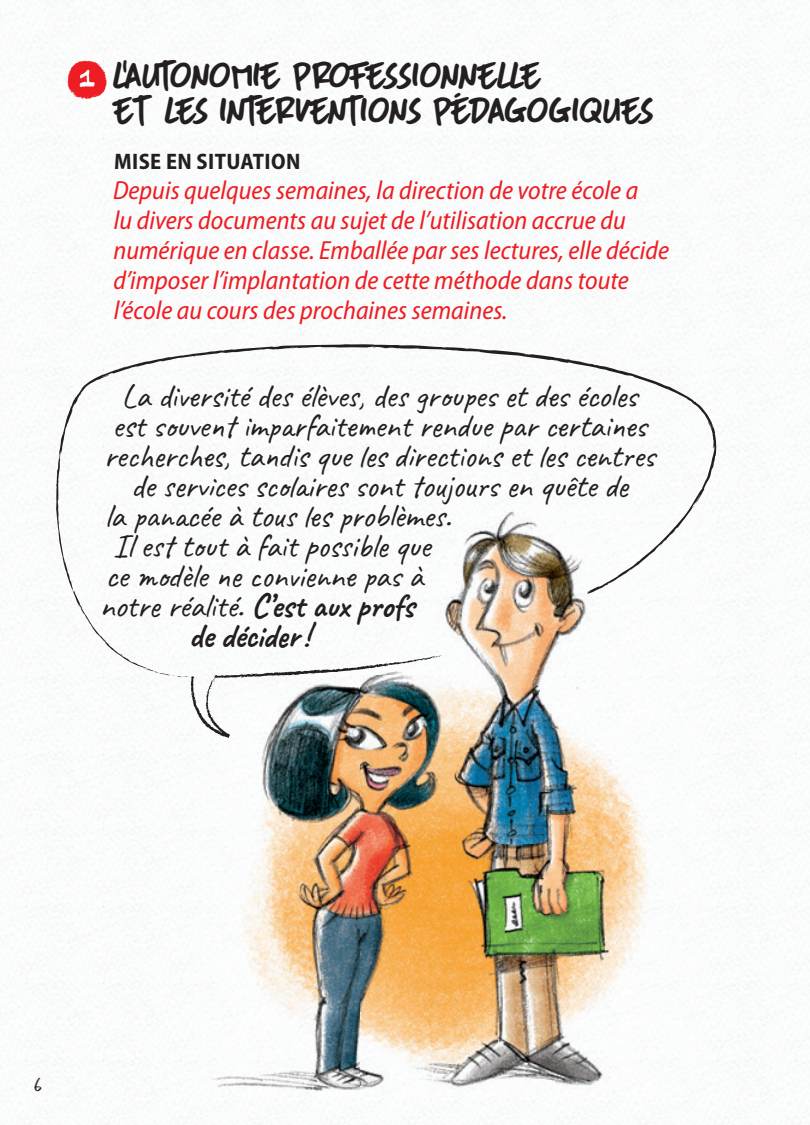
<style>
.page{position:relative;width:810px;height:1125px;background:#fff}
.page>*{position:absolute;margin:0;border:0;box-sizing:border-box;transform-origin:0 0}
.t1{font:40px/35px "DK More Or Less";letter-spacing:-.06em;color:#231f20}
.t2{font:33.75px "Caveat";letter-spacing:-.01em;color:#231f20}
.t3{font:700 33.75px "Caveat";letter-spacing:-.01em;color:#231f20}
.t4{font:italic semi-condensed 26.25px/30px "Myriad Pro";color:#ee1d23}
.t5{font:700 semi-condensed 22.5px "Myriad Pro";letter-spacing:.02em;color:#231f20}
.t6{font:20px "DK Keswick";color:#231f20}
.s1{font-weight:700}
</style>
<div class="page">
<img style="left:648px;top:1px;width:162px;height:1118px">
<img style="left:0;top:780px;width:227px;height:339px">
<img style="left:264px;top:1097px;width:385px;height:22px">
<img style="left:361px;top:676px;width:334px;height:421px">
<img style="left:278px;top:738px;width:83px;height:355px">
<img style="left:194px;top:738px;width:84px;height:359px">
<svg style="left:56px;top:344px;width:661px;height:332px"></svg>
<svg style="left:81px;top:606px;width:2px;height:6px"></svg>
<svg style="left:58px;top:453px;width:4px;height:10px"></svg>
<img style="left:173px;top:655px;width:269px;height:83px">
<svg style="left:143px;top:668px;width:15px;height:6px"></svg>
<svg style="left:118px;top:651px;width:6px;height:6px"></svg>
<svg style="left:94px;top:630px;width:13px;height:14px"></svg>
<svg style="left:190px;top:354px;width:11px;height:3px"></svg>
<svg style="left:67px;top:61px;width:40px;height:39px"></svg>
<p class="t1" style="left:112px;top:58px;width:543px">L’AUTONOMIE PROFESSIONNELLE<br>ET LES INTERVENTIONS PÉDAGOGIQUES</p>
<p class="t5" style="left:114px;top:147px;width:188px">MISE EN SITUATION</p>
<p class="t4" style="left:113px;top:175px;width:558px">Depuis quelques semaines, la direction de votre école a<br>lu divers documents au sujet de l’utilisation accrue du numérique en classe. Emballée par ses lectures, elle décide d’imposer l’implantation de cette méthode dans toute l’école au cours des prochaines semaines.</p>
<p class="t2" style="left:121px;top:374px;width:517px">La diversité des élèves, des groupes et des écoles</p>
<p class="t2" style="left:112px;top:404px;width:536px">est souvent imparfaitement rendue par certaines</p>
<p class="t2" style="left:104px;top:434px;width:553px">recherches, tandis que les directions et les centres</p>
<p class="t2" style="left:131px;top:464px;width:499px">de services scolaires sont toujours en quête de</p>
<p class="t2" style="left:105px;top:494px;width:348px">la panacée à tous les problèmes.</p>
<p class="t2" style="left:113px;top:524px;width:319px">Il est tout à fait possible que</p>
<p class="t2" style="left:106px;top:554px;width:319px">ce modèle ne convienne pas à</p>
<p class="t2" style="left:100px;top:584px;width:316px">notre réalité. <span class="s1">C’est aux profs</span></p>
<p class="t3" style="left:189px;top:614px;width:123px">de décider !</p>
<p class="t6" style="left:34px;top:1073px;width:10px">6</p>
</div>
